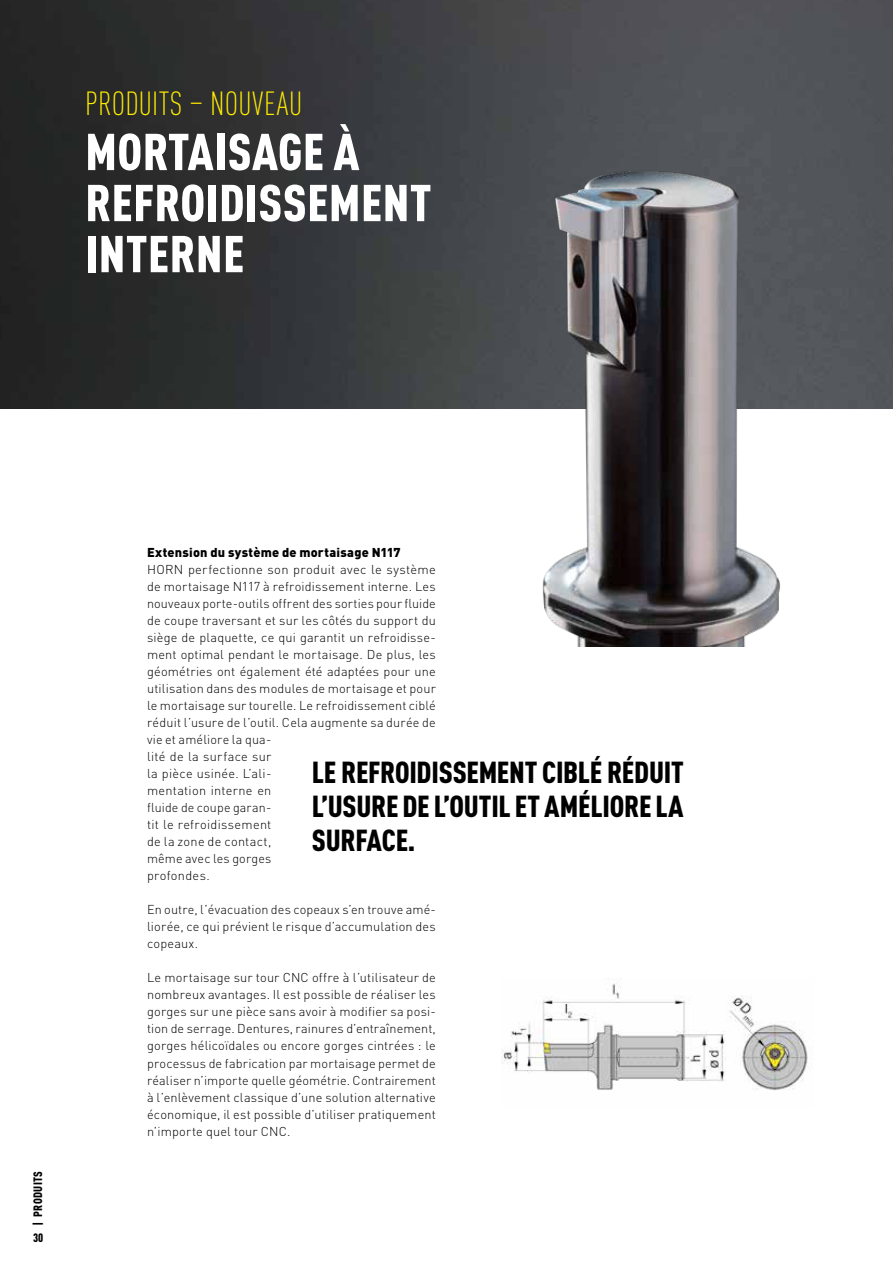
<style>
.page{position:relative;width:893px;height:1263px;background:#fff}
.page>*{position:absolute;margin:0;border:0;box-sizing:border-box;transform-origin:0 0}
.t1{font:900 condensed 51px/51px "DINOT";letter-spacing:.01em;color:#fff}
.t2{font:300 condensed 33px "DINOT";letter-spacing:.005em;color:#ffed00}
.t3{font:900 condensed 30px/34px "DINOT";letter-spacing:-.01em;color:#000;text-align:justify}
.t4{font:300 12.75px/17px "DINOT";letter-spacing:.015em;color:#000;text-align:justify}
.t5{font:900 12.75px "DINOT";letter-spacing:.015em;color:#000}
.t6{font:900 condensed 12px "DINOT";letter-spacing:.03em;color:#000}
</style>
<div class="page">
<img style="left:0;top:0;width:893px;height:408px">
<img style="left:519px;top:85px;width:312px;height:561px">
<img style="left:502px;top:983px;width:306px;height:108px">
<h2 class="t2" style="left:85px;top:81px;width:218px">PRODUITS – NOUVEAU</h2>
<h1 class="t1" style="left:85px;top:122px;width:348px">MORTAISAGE À<br>REFROIDISSEMENT<br>INTERNE</h1>
<p class="t6" style="left:29px;top:1226px;width:57px;rotate:-90deg">| PRODUITS</p>
<p class="t6" style="left:33px;top:1228px;width:12px">30</p>
<p class="t5" style="left:147px;top:542px;width:255px">Extension du système de mortaisage N117</p>
<p class="t4" style="left:147px;top:560px;width:290px;text-align:left">HORN perfectionne son produit avec le système de mortaisage N117 à refroidissement interne. Les nouveaux porte-outils offrent des sorties pour fluide de coupe traversant et sur les côtés du support du siège de plaquette, ce qui garantit un refroidisse&shy;ment optimal pendant le mortaisage. De plus, les géométries ont également été adaptées pour une utilisation dans des modules de mortaisage et pour le mortaisage sur tourelle. Le refroidissement ciblé réduit l’usure de l’outil. Cela augmente sa durée de vie et améliore la qua-<br>lité de la surface sur<br>la pièce usinée. L’ali-<br>mentation interne en<br>fluide de coupe garan-<br>tit le refroidissement<br>de la zone de contact,<br>même avec les gorges<br>profondes.</p>
<p class="t4" style="left:147px;top:900px;width:290px">En outre, l’évacuation des copeaux s’en trouve amé&shy;liorée, ce qui prévient le risque d’accumulation des copeaux.</p>
<p class="t4" style="left:147px;top:968px;width:290px">Le mortaisage sur tour CNC offre à l’utilisateur de nombreux avantages. Il est possible de réaliser les gorges sur une pièce sans avoir à modifier sa posi&shy;tion de serrage. Dentures, rainures d’entraînement, gorges hélicoïdales ou encore gorges cintrées : le processus de fabrication par mortaisage permet de réaliser n’importe quelle géométrie. Contrairement à l’enlèvement classique d’une solution alternative économique, il est possible d’utiliser pratiquement n’importe quel tour CNC.</p>
<h3 class="t3" style="left:312px;top:752px;width:373px">LE REFROIDISSEMENT CIBLÉ RÉDUIT L’USURE DE L’OUTIL ET AMÉLIORE LA SURFACE.</h3>
</div>
